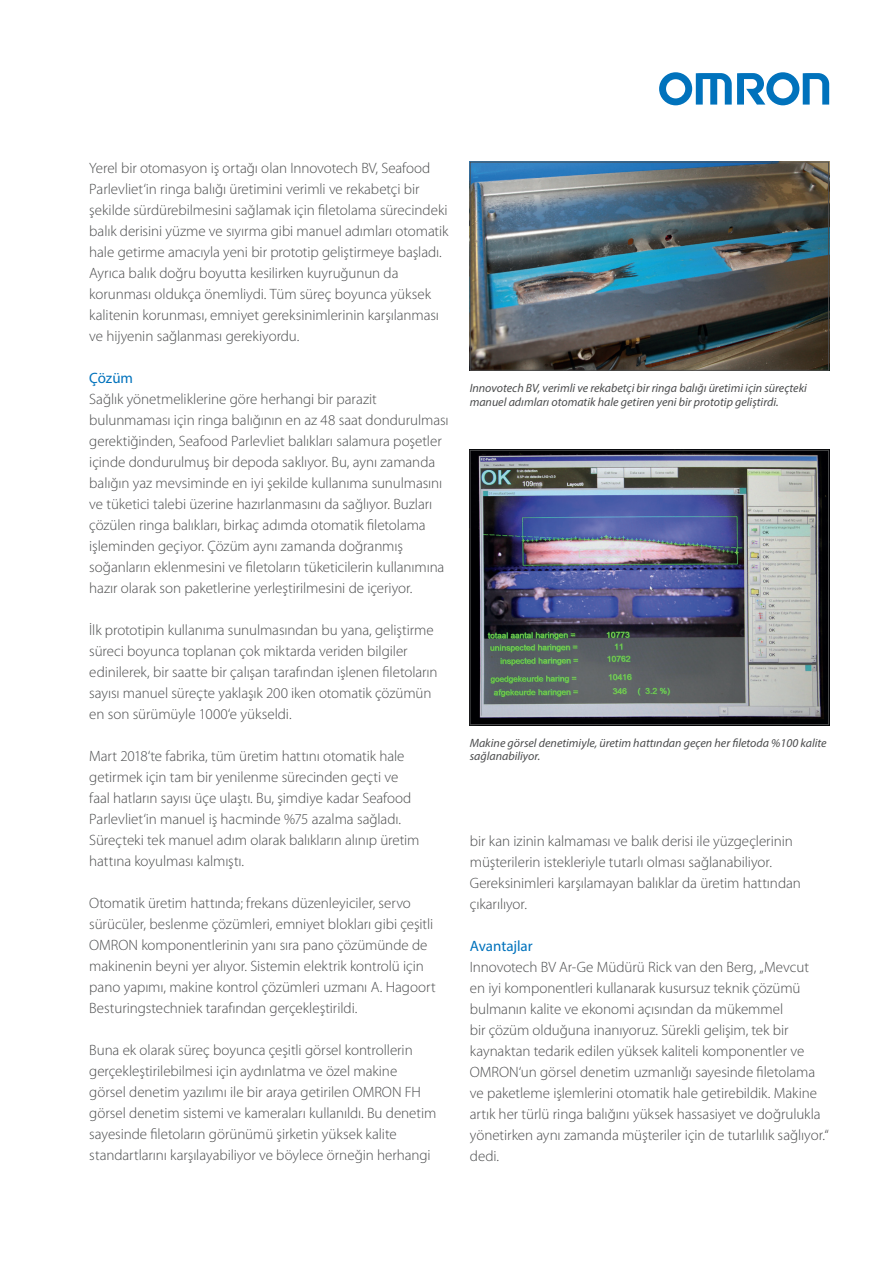
<style>
.page{position:relative;width:893px;height:1263px;background:#fff}
.page>*{position:absolute;margin:0;border:0;box-sizing:border-box;transform-origin:0 0}
.t1{font:300 15px/21px "Myriad Pro";letter-spacing:-.005em;color:#4b4c4d}
.t2{font:15px "Myriad Pro";color:#0072bc}
.t3{font:italic 12px/13.5px "Myriad Pro";color:#4b4c4d}
</style>
<div class="page">
<svg style="left:659px;top:72px;width:170px;height:33px"></svg>
<img style="left:472px;top:164px;width:355px;height:205px">
<div style="left:470px;top:162px;width:359px;height:209px;border:1px solid #4b4c4d"></div>
<img style="left:472px;top:452px;width:355px;height:271px">
<div style="left:470px;top:450px;width:359px;height:275px;border:1px solid #4b4c4d"></div>
<p class="t1" style="left:89px;top:158px;width:361px">Yerel bir otomasyon iş ortağı olan Innovotech BV, Seafood Parlevliet‘in ringa balığı üretimini verimli ve rekabetçi bir şekilde sürdürebilmesini sağlamak için filetolama sürecindeki balık derisini yüzme ve sıyırma gibi manuel adımları otomatik hale getirme amacıyla yeni bir prototip geliştirmeye başladı.<br>Ayrıca balık doğru boyutta kesilirken kuyruğunun da korunması oldukça önemliydi. Tüm süreç boyunca yüksek kalitenin korunması, emniyet gereksinimlerinin karşılanması ve hijyenin sağlanması gerekiyordu.</p>
<p class="t2" style="left:89px;top:369px;width:45px">Çözüm</p>
<p class="t1" style="left:89px;top:389px;width:361px">Sağlık yönetmeliklerine göre herhangi bir parazit bulunmaması için ringa balığının en az 48 saat dondurulması gerektiğinden, Seafood Parlevliet balıkları salamura poşetler içinde dondurulmuş bir depoda saklıyor. Bu, aynı zamanda balığın yaz mevsiminde en iyi şekilde kullanıma sunulmasını ve tüketici talebi üzerine hazırlanmasını da sağlıyor. Buzları çözülen ringa balıkları, birkaç adımda otomatik filetolama işleminden geçiyor. Çözüm aynı zamanda doğranmış soğanların eklenmesini ve filetoların tüketicilerin kullanımına hazır olarak son paketlerine yerleştirilmesini de içeriyor.</p>
<p class="t1" style="left:89px;top:620px;width:350px">İlk prototipin kullanıma sunulmasından bu yana, geliştirme süreci boyunca toplanan çok miktarda veriden bilgiler edinilerek, bir saatte bir çalışan tarafından işlenen filetoların sayısı manuel süreçte yaklaşık 200 iken otomatik çözümün en son sürümüyle 1000‘e yükseldi.</p>
<p class="t1" style="left:89px;top:746px;width:332px">Mart 2018‘te fabrika, tüm üretim hattını otomatik hale getirmek için tam bir yenilenme sürecinden geçti ve faal hatların sayısı üçe ulaştı. Bu, şimdiye kadar Seafood Parlevliet‘in manuel iş hacminde %75 azalma sağladı.<br>Süreçteki tek manuel adım olarak balıkların alınıp üretim hattına koyulması kalmıştı.</p>
<p class="t1" style="left:89px;top:893px;width:348px">Otomatik üretim hattında; frekans düzenleyiciler, servo sürücüler, beslenme çözümleri, emniyet blokları gibi çeşitli OMRON komponentlerinin yanı sıra pano çözümünde de makinenin beyni yer alıyor. Sistemin elektrik kontrolü için pano yapımı, makine kontrol çözümleri uzmanı A. Hagoort Besturingstechniek tarafından gerçekleştirildi.</p>
<p class="t1" style="left:89px;top:1040px;width:349px">Buna ek olarak süreç boyunca çeşitli görsel kontrollerin gerçekleştirilebilmesi için aydınlatma ve özel makine görsel denetim yazılımı ile bir araya getirilen OMRON FH görsel denetim sistemi ve kameraları kullanıldı. Bu denetim sayesinde filetoların görünümü şirketin yüksek kalite standartlarını karşılayabiliyor ve böylece örneğin herhangi</p>
<p class="t3" style="left:470px;top:381px;width:339px">Innovotech BV, verimli ve rekabetçi bir ringa balığı üretimi için süreçteki manuel adımları otomatik hale getiren yeni bir prototip geliştirdi.</p>
<p class="t3" style="left:470px;top:736px;width:358px">Makine görsel denetimiyle, üretim hattından geçen her filetoda %100 kalite sağlanabiliyor.</p>
<p class="t1" style="left:470px;top:830px;width:332px">bir kan izinin kalmaması ve balık derisi ile yüzgeçlerinin müşterilerin istekleriyle tutarlı olması sağlanabiliyor.<br>Gereksinimleri karşılamayan balıklar da üretim hattından çıkarılıyor.</p>
<p class="t2" style="left:470px;top:936px;width:64px">Avantajlar</p>
<p class="t1" style="left:470px;top:956px;width:361px">Innovotech BV Ar-Ge Müdürü Rick van den Berg, „Mevcut<br>en iyi komponentleri kullanarak kusursuz teknik çözümü bulmanın kalite ve ekonomi açısından da mükemmel<br>bir çözüm olduğuna inanıyoruz. Sürekli gelişim, tek bir kaynaktan tedarik edilen yüksek kaliteli komponentler ve OMRON‘un görsel denetim uzmanlığı sayesinde filetolama ve paketleme işlemlerini otomatik hale getirebildik. Makine artık her türlü ringa balığını yüksek hassasiyet ve doğrulukla yönetirken aynı zamanda müşteriler için de tutarlılık sağlıyor.“ dedi.</p>
</div>
